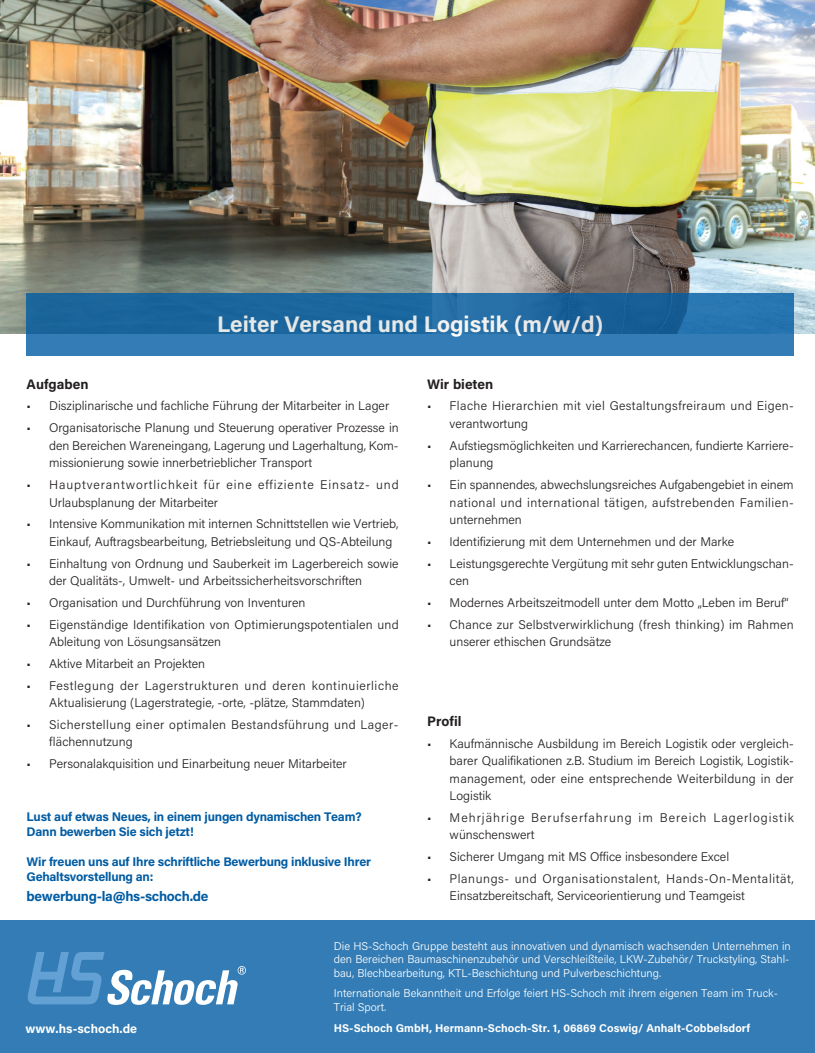
<style>
.page{position:relative;width:815px;height:1053px;background:#fff}
.page>*{position:absolute;margin:0;border:0;box-sizing:border-box;transform-origin:0 0}
.t1{font:700 22.5px "Acumin Pro";color:#fff}
.t2{font:700 13.75px "Acumin Pro";letter-spacing:-.02em;color:#015ca3}
.t3{font:700 13.75px "Acumin Pro";color:#231f20}
.t4{font:300 12.5px/17.5px "Acumin Pro";color:#231f20}
.t5{font:700 12.5px/15px "Acumin Pro";letter-spacing:-.02em;color:#015ca3}
.t6{font:300 12.5px/17.5px "Acumin Pro";letter-spacing:.045em;color:#231f20}
.t7{font:300 12.5px/17.5px "Acumin Pro";letter-spacing:.07em;color:#231f20}
.t8{font:300 12.5px/17.5px "Acumin Pro";letter-spacing:.035em;color:#231f20}
.t9{font:300 12.5px/17.5px "Acumin Pro";letter-spacing:.03em;color:#231f20}
.t10{font:300 12.5px/17.5px "Acumin Pro";letter-spacing:.08em;color:#231f20}
.t11{font:700 12.5px "Acumin Pro";color:#fff}
.t12{font:300 11.25px/13.8px "Acumin Pro";color:#fff}
.t13{font:700 11.25px "Acumin Pro";color:#fff}
</style>
<div class="page">
<img style="left:0;top:0;width:815px;height:333px">
<svg style="left:27px;top:293px;width:767px;height:62px;background:#246ea6"></svg>
<div style="left:0;top:919px;width:815px;height:133px;background:#337cb5"></div>
<svg style="left:28px;top:952px;width:218px;height:52px"></svg>
<h1 class="t1" style="left:217px;top:308px;width:388px">Leiter Versand und Logistik (m/w/d)</h1>
<p class="t3" style="left:27px;top:374px;width:63px">Aufgaben</p>
<p class="t4" style="left:27px;top:397px;width:364px">• Disziplinarische und fachliche Führung der Mitarbeiter in Lager</p>
<p class="t4" style="left:49px;top:418px;width:351px;text-align:justify;text-indent:-22px">• Organisatorische Planung und Steuerung operativer Prozesse in den Bereichen Wareneingang, Lagerung und Lagerhaltung, Kom&shy;missionierung sowie innerbetrieblicher Transport</p>
<p class="t7" style="left:49px;top:475px;width:351px;text-indent:-22px">• Hauptverantwortlichkeit für eine effiziente Einsatz- und<br>Urlaubsplanung der Mitarbeiter</p>
<p class="t4" style="left:49px;top:514px;width:351px;text-indent:-22px">• Intensive Kommunikation mit internen Schnittstellen wie Vertrieb,<br>Einkauf, Auftragsbearbeitung, Betriebsleitung und QS-Abteilung</p>
<p class="t4" style="left:49px;top:554px;width:351px;text-indent:-22px">• Einhaltung von Ordnung und Sauberkeit im Lagerbereich sowie der Qualitäts-, Umwelt- und Arbeitssicherheitsvorschriften</p>
<p class="t4" style="left:27px;top:593px;width:280px">• Organisation und Durchführung von Inventuren</p>
<p class="t4" style="left:49px;top:615px;width:351px;text-indent:-22px">• Eigenständige Identifikation von Optimierungspotentialen und<br>Ableitung von Lösungsansätzen</p>
<p class="t4" style="left:27px;top:654px;width:180px">• Aktive Mitarbeit an Projekten</p>
<p class="t6" style="left:49px;top:676px;width:351px;text-indent:-22px">• Festlegung der Lagerstrukturen und deren kontinuierliche<br>Aktualisierung (Lagerstrategie, -orte, -plätze, Stammdaten)</p>
<p class="t8" style="left:49px;top:715px;width:351px;text-indent:-22px">• Sicherstellung einer optimalen Bestandsführung und Lager&shy;flächennutzung</p>
<p class="t4" style="left:27px;top:754px;width:322px">• Personalakquisition und Einarbeitung neuer Mitarbeiter</p>
<p class="t5" style="left:27px;top:808px;width:337px">Lust auf etwas Neues, in einem jungen dynamischen Team?<br>Dann bewerben Sie sich jetzt!</p>
<p class="t5" style="left:27px;top:853px;width:346px">Wir freuen uns auf Ihre schriftliche Bewerbung inklusive Ihrer<br>Gehaltsvorstellung an:</p>
<p class="t2" style="left:27px;top:886px;width:183px">bewerbung-la@hs-schoch.de</p>
<p class="t3" style="left:427px;top:374px;width:68px">Wir bieten</p>
<p class="t9" style="left:450px;top:397px;width:346px;text-indent:-22px">• Flache Hierarchien mit viel Gestaltungsfreiraum und Eigen&shy;verantwortung</p>
<p class="t4" style="left:450px;top:436px;width:346px;text-indent:-22px">• Aufstiegsmöglichkeiten und Karrierechancen, fundierte Karriere&shy;planung</p>
<p class="t4" style="left:450px;top:475px;width:346px;text-align:justify;text-indent:-22px">• Ein spannendes, abwechslungsreiches Aufgabengebiet in einem national und international tätigen, aufstrebenden Familien&shy;unternehmen</p>
<p class="t4" style="left:427px;top:532px;width:309px">• Identifizierung mit dem Unternehmen und der Marke</p>
<p class="t4" style="left:450px;top:554px;width:346px;text-indent:-22px">• Leistungsgerechte Vergütung mit sehr guten Entwicklungschan&shy;cen</p>
<p class="t4" style="left:427px;top:593px;width:363px">• Modernes Arbeitszeitmodell unter dem Motto „Leben im Beruf“</p>
<p class="t4" style="left:450px;top:615px;width:345px;text-indent:-22px">• Chance zur Selbstverwirklichung (fresh thinking) im Rahmen unserer ethischen Grundsätze</p>
<p class="t3" style="left:427px;top:711px;width:36px">Profil</p>
<p class="t4" style="left:450px;top:734px;width:346px;text-align:justify;text-indent:-22px">• Kaufmännische Ausbildung im Bereich Logistik oder vergleich&shy;barer Qualifikationen z.B. Studium im Bereich Logistik, Logistik&shy;management, oder eine entsprechende Weiterbildung in der Logistik</p>
<p class="t10" style="left:450px;top:808px;width:346px;text-indent:-22px">• Mehrjährige Berufserfahrung im Bereich Lagerlogistik wünschenswert</p>
<p class="t4" style="left:427px;top:847px;width:304px">• Sicherer Umgang mit MS Office insbesondere Excel</p>
<p class="t4" style="left:450px;top:869px;width:346px;text-indent:-22px">• Planungs- und Organisationstalent, Hands-On-Mentalität,<br>Einsatzbereitschaft, Serviceorientierung und Teamgeist</p>
<p class="t12" style="left:334px;top:938px;width:458px">Die HS-Schoch Gruppe besteht aus innovativen und dynamisch wachsenden Unternehmen in den Bereichen Baumaschinenzubehör und Verschleißteile, LKW-Zubehör/ Truckstyling, Stahl&shy;bau, Blechbearbeitung, KTL-Beschichtung und Pulverbeschichtung.</p>
<p class="t12" style="left:334px;top:985px;width:446px">Internationale Bekanntheit und Erfolge feiert HS-Schoch mit ihrem eigenen Team im Truck-<br>Trial Sport.</p>
<p class="t11" style="left:26px;top:1020px;width:113px">www.hs-schoch.de</p>
<p class="t13" style="left:334px;top:1020px;width:418px">HS-Schoch GmbH, Hermann-Schoch-Str. 1, 06869 Coswig/ Anhalt-Cobbelsdorf</p>
</div>
